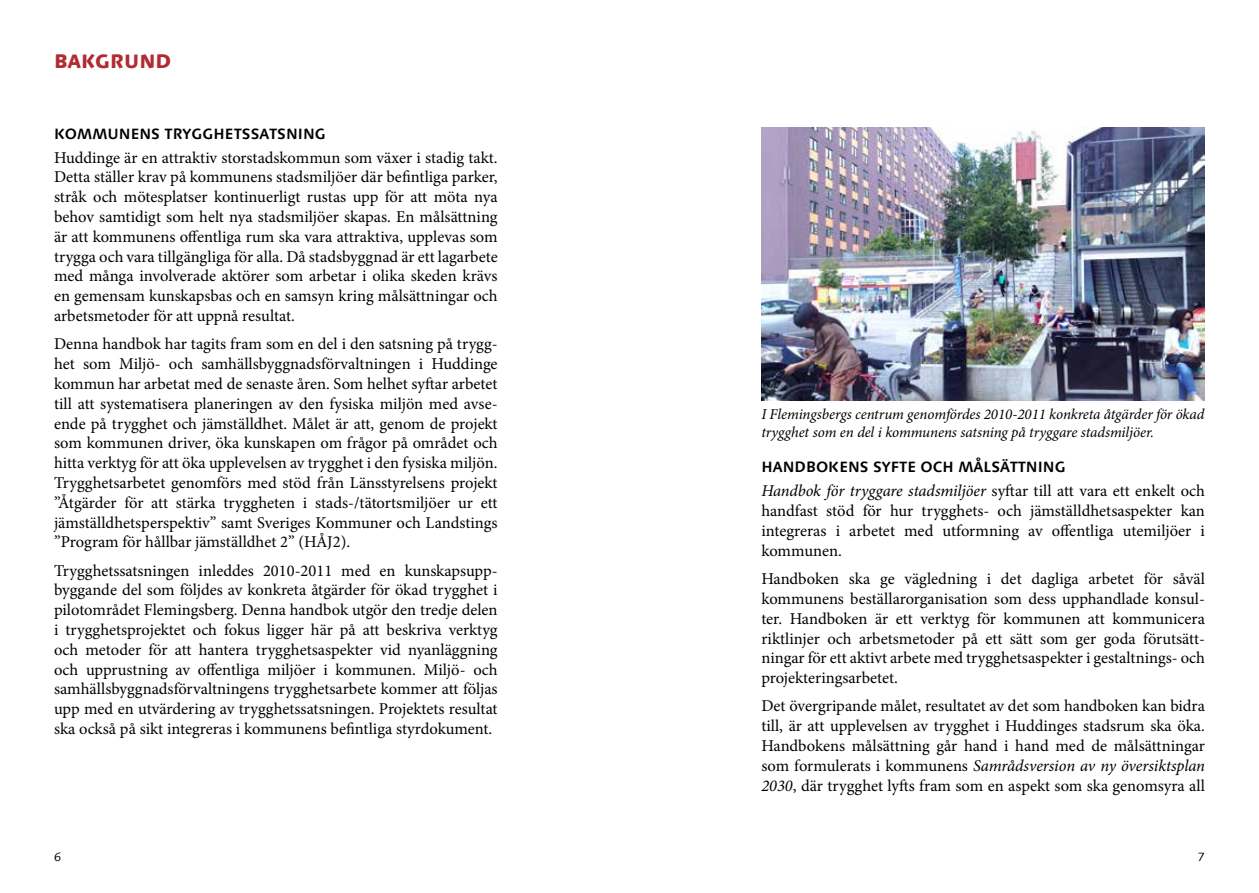
<style>
.page{position:relative;width:1259px;height:893px;background:#fff}
.page>*{position:absolute;margin:0;border:0;box-sizing:border-box;transform-origin:0 0}
.t1{font:800 19.5px "Linotype Syntax Com";color:#b12b32}
.t2{font:16.5px/19.8px "Minion Pro";color:#000;text-align:justify}
.t3{font:italic 15px/18px "Minion Pro";letter-spacing:-.005em;color:#000}
.t4{font:700 15px "Linotype Syntax Com";color:#000}
.t5{font:12px "Linotype Syntax Com";color:#000}
.s1{font-style:italic}
</style>
<div class="page">
<img style="left:761px;top:128px;width:443px;height:272px">
<p class="t1" style="left:54px;top:49px;width:42px">BAKGR</p>
<p class="t1" style="left:124px;top:49px;width:49px">UND</p>
<p class="t4" style="left:54px;top:124px;width:273px">KOMMUNENS TRYGGHETSSATSNING</p>
<p class="t2" style="left:54px;top:148px;width:445px">Huddinge är en attraktiv storstadskommun som växer i stadig takt.<br>Detta ställer krav på kommunens stadsmiljöer där befintliga parker, stråk och mötesplatser kontinuerligt rustas upp för att möta nya behov samtidigt som helt nya stadsmiljöer skapas. En målsättning är att kommunens offentliga rum ska vara attraktiva, upplevas som trygga och vara tillgängliga för alla. Då stadsbyggnad är ett lagarbete med många involverade aktörer som arbetar i olika skeden krävs en gemensam kunskapsbas och en samsyn kring målsättningar och arbetsmetoder för att uppnå resultat.</p>
<p class="t2" style="left:54px;top:334px;width:445px">Denna handbok har tagits fram som en del i den satsning på trygg&shy;het som Miljö- och samhällsbyggnadsförvaltningen i Huddinge kommun har arbetat med de senaste åren. Som helhet syftar arbetet till att systematisera planeringen av den fysiska miljön med avse&shy;ende på trygghet och jämställdhet. Målet är att, genom de projekt som kommunen driver, öka kunskapen om frågor på området och hitta verktyg för att öka upplevelsen av trygghet i den fysiska miljön.<br>Trygghetsarbetet genomförs med stöd från Länsstyrelsens projekt ”Åtgärder för att stärka tryggheten i stads-/tätortsmiljöer ur ett jämställdhetsperspektiv” samt Sveriges Kommuner och Landstings ”Program för hållbar jämställdhet 2” (HÅJ2).</p>
<p class="t2" style="left:54px;top:561px;width:445px">Trygghetssatsningen inleddes 2010-2011 med en kunskapsupp&shy;byggande del som följdes av konkreta åtgärder för ökad trygghet i pilotområdet Flemingsberg. Denna handbok utgör den tredje delen i trygghetsprojektet och fokus ligger här på att beskriva verktyg och metoder för att hantera trygghetsaspekter vid nyanläggning och upprustning av offentliga miljöer i kommunen. Miljö- och samhällsbyggnadsförvaltningens trygghetsarbete kommer att följas upp med en utvärdering av trygghetssatsningen. Projektets resultat ska också på sikt integreras i kommunens befintliga styrdokument.</p>
<p class="t3" style="left:761px;top:405px;width:444px">I Flemingsbergs centrum genomfördes 2010-2011 konkreta åtgärder för ökad trygghet som en del i kommunens satsning på tryggare stadsmiljöer.</p>
<p class="t4" style="left:761px;top:458px;width:306px">HANDBOKENS SYFTE OCH MÅLSÄTTNING</p>
<p class="t2" style="left:761px;top:481px;width:445px"><span class="s1">Handbok för tryggare stadsmiljöer</span> syftar till att vara ett enkelt och handfast stöd för hur trygghets- och jämställdhetsaspekter kan integreras i arbetet med utformning av offentliga utemiljöer i kommunen.</p>
<p class="t2" style="left:761px;top:569px;width:445px">Handboken ska ge vägledning i det dagliga arbetet för såväl kommunens beställarorganisation som dess upphandlade konsul&shy;ter. Handboken är ett verktyg för kommunen att kommunicera riktlinjer och arbetsmetoder på ett sätt som ger goda förutsätt&shy;ningar för ett aktivt arbete med trygghetsaspekter i gestaltnings- och projekteringsarbetet.</p>
<p class="t2" style="left:761px;top:696px;width:445px">Det övergripande målet, resultatet av det som handboken kan bidra till, är att upplevelsen av trygghet i Huddinges stadsrum ska öka.<br>Handbokens målsättning går hand i hand med de målsättningar som formulerats i kommunens <span class="s1">Samrådsversion av ny översiktsplan 2030</span>, där trygghet lyfts fram som en aspekt som ska genomsyra all</p>
<p class="t5" style="left:54px;top:849px;width:9px">6</p>
<p class="t5" style="left:1198px;top:849px;width:9px">7</p>
</div>
